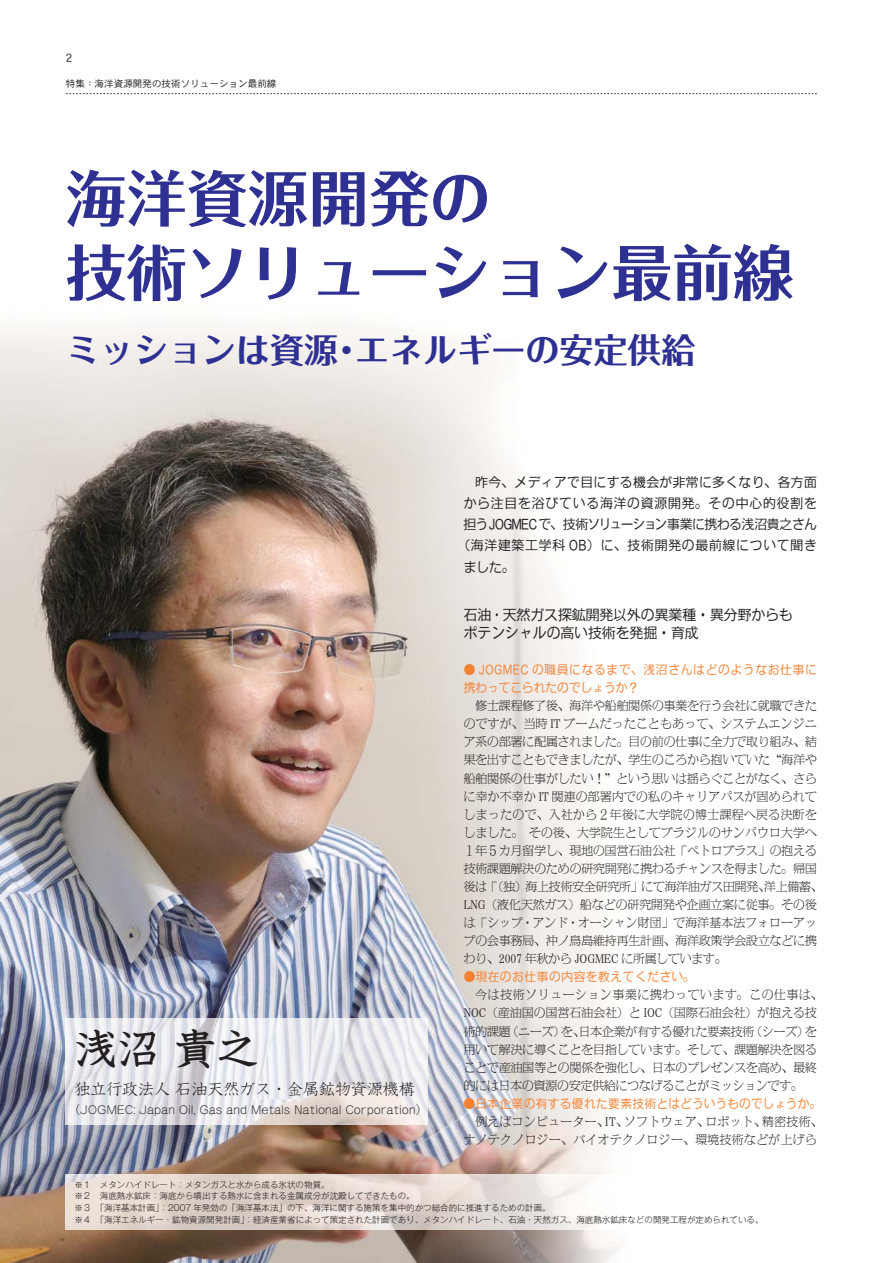
<style>
.page{position:relative;width:893px;height:1263px;background:#fff}
.page>*{position:absolute;margin:0;border:0;box-sizing:border-box;transform-origin:0 0}
.t1{font:60.6px/74.4px "Folk Pro Bold 90 pv RKSJ H";color:#2e3092}
.t2{font:42.45px "Kyoka ICA Pro Medium 90 pv RKSJ H";color:#231f20}
.t3{font:34.05px "Folk Pro Bold 90 pv RKSJ H";color:#2e3092}
.t4{font:15.9px "Kyoka ICA Pro Light 90 pv RKSJ H";color:#231f20}
.t5{font:13.8px/18px "M News G Pro Light 90 pv RKSJ H";color:#231f20}
.t6{font:12.75px "M News G Pro Light 90 pv RKSJ H";letter-spacing:-.045em;color:#231f20}
.t7{font:12.75px "M News G Pro Light 90 pv RKSJ H";letter-spacing:.035em;color:#231f20}
.t8{font:12.75px "M News G Pro Light 90 pv RKSJ H";letter-spacing:.065em;color:#231f20}
.t9{font:12.75px "M News G Pro Light 90 pv RKSJ H";letter-spacing:.07em;color:#231f20}
.t10{font:12.75px "DFHS Gothic Std W3 90 pv RKSJ H";color:#231f20}
.t11{font:11.7px/18px "M News M Pro Light 90 pv RKSJ H";letter-spacing:.005em;color:#231f20}
.t12{font:11.7px/18px "M News M Pro Light 90 pv RKSJ H";letter-spacing:.04em;color:#231f20}
.t13{font:11.7px "M News G Pro Light 90 pv RKSJ H";letter-spacing:.035em;color:#f58232}
.t14{font:11.7px "Kyoka ICA Pro Light 90 pv RKSJ H";letter-spacing:-.015em;color:#231f20}
.t15{font:11.7px/18px "M News G Pro Light 90 pv RKSJ H";letter-spacing:.065em;color:#f58232}
.t16{font:9.6px "DFHS Gothic Std W3 90 pv RKSJ H";color:#231f20}
.t17{font:8.55px/11.7px "Gothic MB101 Pro Light 90 pv RKSJ H";color:#231f20}
</style>
<div class="page">
<img style="left:0;top:318px;width:621px;height:945px">
<img style="left:66px;top:1174px;width:555px;height:56px">
<svg style="left:66px;top:93px;width:750px;height:1px"></svg>
<img style="left:66px;top:1019px;width:361px;height:106px">
<p class="t10" style="left:66px;top:53px;width:8px">2</p>
<p class="t16" style="left:66px;top:80px;width:212px">特集：海洋資源開発の技術ソリューション最前線</p>
<h1 class="t1" style="left:66px;top:170px;width:729px">海洋資源開発の<br>技術ソリューション最前線</h1>
<h3 class="t3" style="left:66px;top:337px;width:631px">ミッションは資源･エネルギーの安定供給</h3>
<p class="t7" style="left:475px;top:477px;width:343px">昨今、メディアで目にする機会が非常に多くなり、各方面</p>
<p class="t9" style="left:463px;top:498px;width:354px">から注目を浴びている海洋の資源開発。その中心的役割を</p>
<p class="t6" style="left:463px;top:519px;width:355px">担うJOGMECで、技術ソリューション事業に携わる浅沼貴之さん</p>
<p class="t8" style="left:457px;top:541px;width:361px">（海洋建築工学科 OB）に、技術開発の最前線について聞き</p>
<p class="t7" style="left:463px;top:562px;width:53px">ました。</p>
<p class="t5" style="left:463px;top:608px;width:331px">石油 • 天然ガス探鉱開発以外の異業種・異分野からもポテンシャルの高い技術を発掘・育成</p>
<p class="t15" style="left:463px;top:662px;width:354px">● JOGMEC の職員になるまで、浅沼さんはどのようなお仕事に携わってこられたのでしょうか？</p>
<p class="t11" style="left:463px;top:698px;width:360px;text-indent:12px">修士課程修了後、海洋や船舶関係の事業を行う会社に就職できたのですが、当時 IT ブームだったこともあって、システムエンジニア系の部署に配属されました。目の前の仕事に全力で取り組み、結果を出すこともできましたが、学生のころから抱いていた“海洋や船舶関係の仕事がしたい！”という思いは揺らぐことがなく、さらに幸か不幸か IT 関連の部署内での私のキャリアパスが固められてしまったので、入社から２年後に大学院の博士課程へ戻る決断をしました。 その後、大学院生としてブラジルのサンパウロ大学へ１年５カ月留学し、現地の国営石油公社「ペトロブラス」の抱える技術課題解決のための研究開発に携わるチャンスを得ました。帰国後は「（独）海上技術安全研究所」にて海洋油ガス田開発、洋上備蓄、LNG（液化天然ガス）船などの研究開発や企画立案に従事。その後は「シップ • アンド • オーシャン財団」で海洋基本法フォローアップの会事務局、沖ノ鳥島維持再生計画、海洋政策学会設立などに携わり、2007 年秋から JOGMEC に所属しています。</p>
<p class="t13" style="left:463px;top:973px;width:232px">●現在のお仕事の内容を教えてください。</p>
<p class="t11" style="left:463px;top:988px;width:360px;text-indent:12px">今は技術ソリューション事業に携わっています。この仕事は、NOC（産油国の国営石油会社）と IOC（国際石油会社）が抱える技術的課題（ニーズ）を、日本企業が有する優れた要素技術（シーズ）を用いて解決に導くことを目指しています。そして、課題解決を図ることで産油国等との関係を強化し、日本のプレゼンスを高め、最終的には日本の資源の安定供給につなげることがミッションです。</p>
<p class="t13" style="left:463px;top:1099px;width:359px">●日本企業の有する優れた要素技術とはどういうものでしょうか。</p>
<p class="t12" style="left:463px;top:1114px;width:360px;text-indent:12px">例えばコンピューター、IT、ソフトウェア、ロボット、精密技術、ナノテクノロジー、バイオテクノロジー、環境技術などが上げら</p>
<p class="t17" style="left:74px;top:1180px;width:690px">※１　メタンハイドレート：メタンガスと水から成る氷状の物質。<br>※２　海底熱水鉱床：海底から噴出する熱水に含まれる金属成分が沈殿してできたもの。<br>※３　 「海洋基本計画」：2007 年発効の「海洋基本法」の下、海洋に関する施策を集中的かつ総合的に推進するための計画。<br>※４　「海洋エネルギー・鉱物資源開発計画」：経済産業省によって策定された計画であり、メタンハイドレート、石油・天然ガス、海底熱水鉱床などの開発工程が定められている。</p>
<h2 class="t2" style="left:74px;top:1033px;width:186px">浅沼 貴之</h2>
<h3 class="t4" style="left:74px;top:1083px;width:342px">独立行政法人 石油天然ガス・金属鉱物資源機構</h3>
<p class="t14" style="left:68px;top:1106px;width:360px">（JOGMEC: Japan Oil, Gas and Metals National Corporation）</p>
</div>
